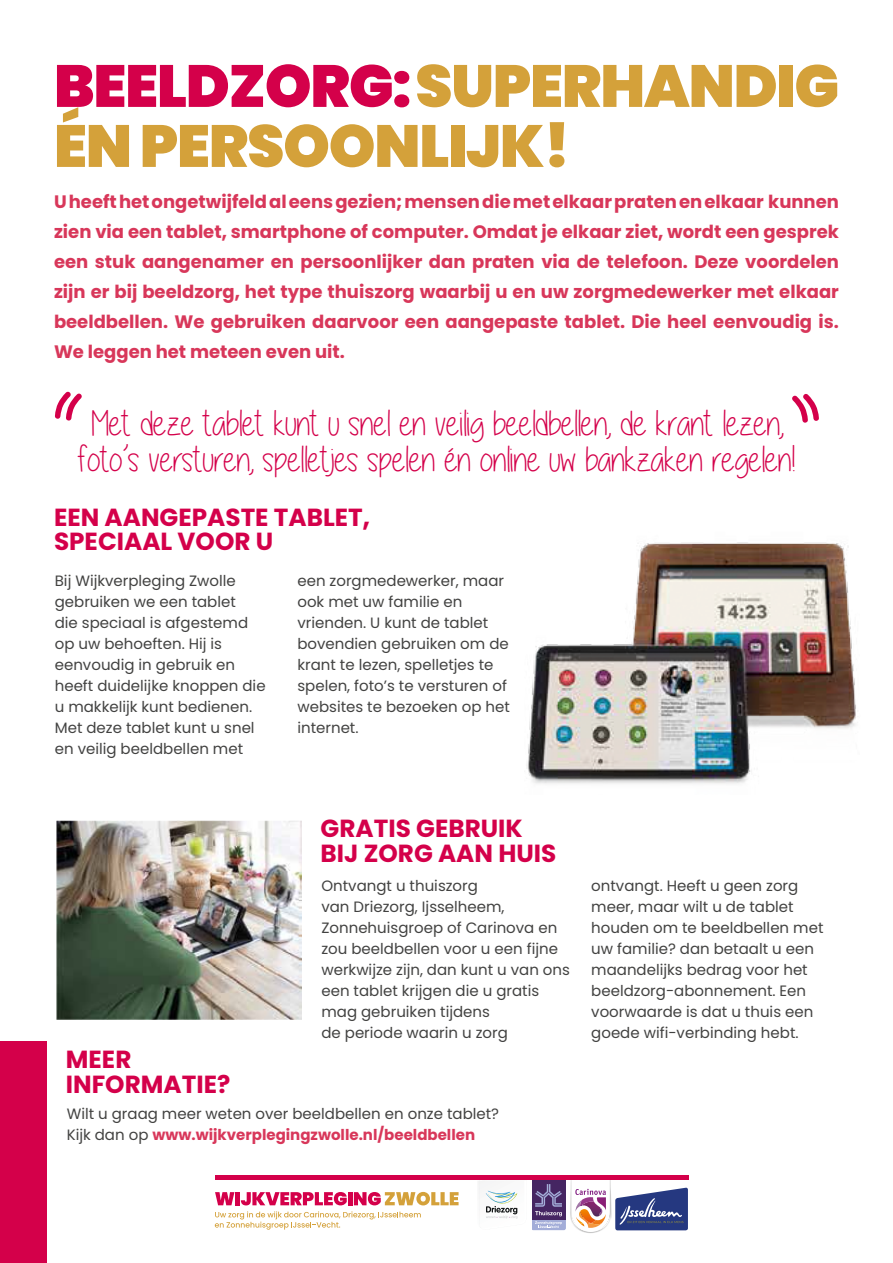
<style>
.page{position:relative;width:893px;height:1263px;background:#fff}
.page>*{position:absolute;margin:0;border:0;box-sizing:border-box;transform-origin:0 0}
.t1{font:151.2px "Alittlesunshine";color:#d4004a}
.t2{font:900 59.25px/60px "Poppins";letter-spacing:-.02em;color:#d4a13a}
.t3{font:36px/36px "Alittlesunshine";color:#d4004a;text-align:center}
.t4{font:700 24.75px/24.8px "Poppins";color:#d4004a}
.t5{font:700 18px/30px "Poppins";color:#d8375a;text-align:justify}
.t6{font:15px/21px "Poppins";color:#424241}
.s1{color:#d4004a}
.s2{font-weight:700;color:#d8375a}
</style>
<div class="page">
<div style="left:0;top:1042px;width:47px;height:221px;background:#d4004a"></div>
<img style="left:526px;top:542px;width:330px;height:242px">
<svg style="left:215px;top:1192px;width:19px;height:13px"></svg>
<hr style="left:236px;top:1192px;width:4px;height:13px;background:#d4004a">
<svg style="left:241px;top:1192px;width:106px;height:13px"></svg>
<hr style="left:348px;top:1192px;width:4px;height:13px;background:#d4004a">
<svg style="left:354px;top:1192px;width:105px;height:13px"></svg>
<svg style="left:215px;top:1211px;width:206px;height:19px"></svg>
<div style="left:215px;top:1175px;width:473px;height:5px;background:#d4004a"></div>
<svg style="left:478px;top:1180px;width:210px;height:52px"></svg>
<img style="left:56px;top:821px;width:245px;height:199px">
<h2 class="t2" style="left:54px;top:56px;width:786px"><span class="s1">BEELDZORG:</span> SUPERHANDIG<br>ÉN PERSOONLIJK!</h2>
<p class="t5" style="left:54px;top:187px;width:786px">U heeft het ongetwijfeld al eens gezien; mensen die met elkaar praten en elkaar kunnen zien via een tablet, smartphone of computer. Omdat je elkaar ziet, wordt een gesprek een stuk aangenamer en persoonlijker dan praten via de telefoon. Deze voordelen zijn er bij beeldzorg, het type thuiszorg waarbij u en uw zorgmedewerker met elkaar beeldbellen. We gebruiken daarvoor een aangepaste tablet. Die heel eenvoudig is.<br>We leggen het meteen even uit.</p>
<h1 class="t1" style="left:52px;top:374px;width:34px">“</h1>
<h3 class="t3" style="left:78px;top:406px;width:718px">Met deze tablet kunt u snel en veilig beeldbellen, de krant lezen, foto’s versturen, spelletjes spelen én online uw bankzaken regelen!</h3>
<h3 class="t4" style="left:54px;top:505px;width:317px">EEN AANGEPASTE TABLET,<br>SPECIAAL VOOR U</h3>
<p class="t6" style="left:55px;top:570px;width:212px">Bij Wijkverpleging Zwolle gebruiken we een tablet<br>die speciaal is afgestemd op uw behoeften. Hij is eenvoudig in gebruik en heeft duidelijke knoppen die u makkelijk kunt bedienen.<br>Met deze tablet kunt u snel en veilig beeldbellen met</p>
<p class="t6" style="left:297px;top:570px;width:214px">een zorgmedewerker, maar ook met uw familie en vrienden. U kunt de tablet bovendien gebruiken om de krant te lezen, spelletjes te spelen, foto’s te versturen of websites te bezoeken op het internet.</p>
<h3 class="t4" style="left:321px;top:816px;width:237px">GRATIS GEBRUIK<br>BIJ ZORG AAN HUIS</h3>
<h3 class="t4" style="left:66px;top:1047px;width:166px">MEER<br>INFORMATIE?</h3>
<p class="t6" style="left:321px;top:875px;width:250px">Ontvangt u thuiszorg<br>van Driezorg, Ijsselheem,<br>Zonnehuisgroep of Carinova en zou beeldbellen voor u een fijne werkwijze zijn, dan kunt u van ons een tablet krijgen die u gratis mag gebruiken tijdens<br>de periode waarin u zorg</p>
<p class="t6" style="left:591px;top:875px;width:234px">ontvangt. Heeft u geen zorg meer, maar wilt u de tablet houden om te beeldbellen met uw familie? dan betaalt u een maandelijks bedrag voor het beeldzorg-abonnement. Een voorwaarde is dat u thuis een goede wifi-verbinding hebt.</p>
<p class="t6" style="left:67px;top:1103px;width:434px">Wilt u graag meer weten over beeldbellen en onze tablet?<br>Kijk dan op <span class="s2">www.wijkverplegingzwolle.nl/beeldbellen</span></p>
</div>
